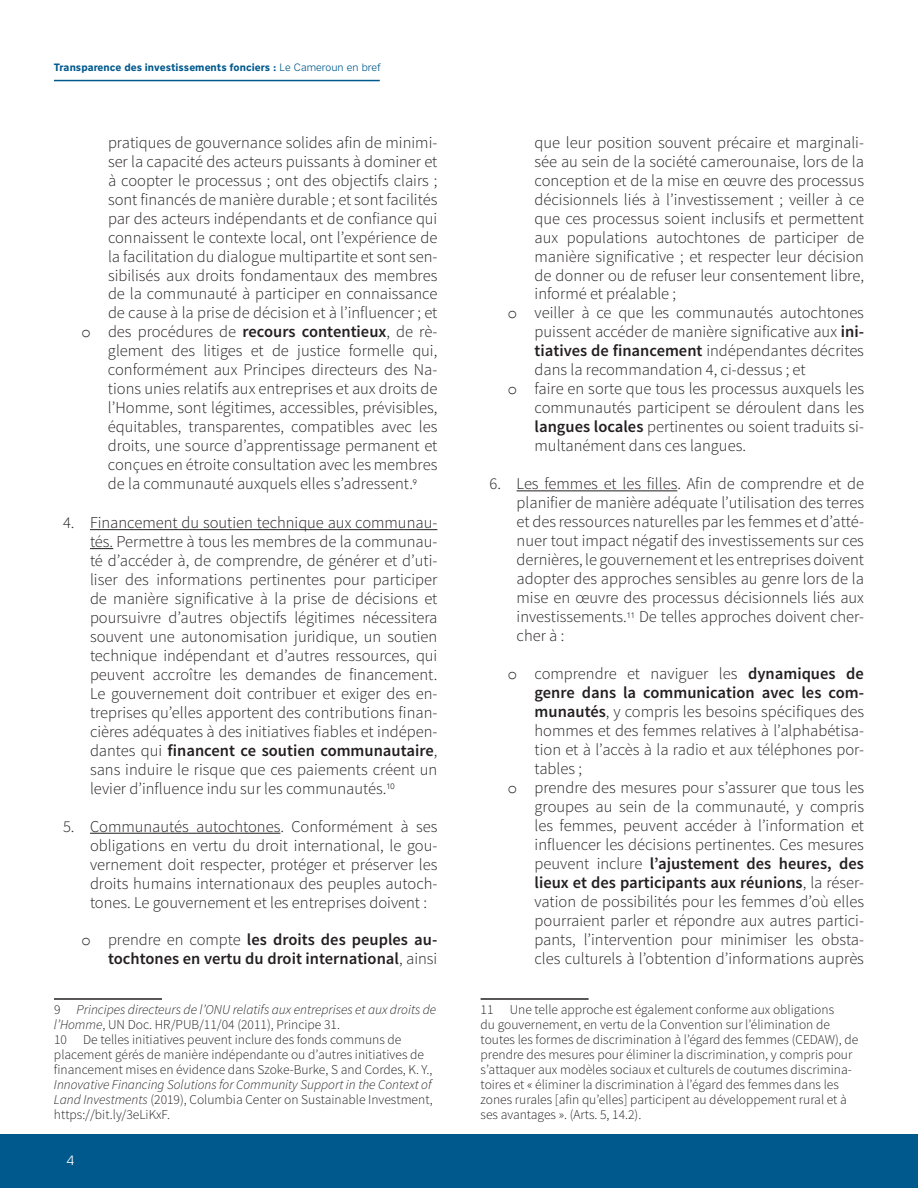
<style>
.page{position:relative;width:918px;height:1188px;background:#fff}
.page>*{position:absolute;margin:0;border:0;box-sizing:border-box;transform-origin:0 0}
.List_Paragraph{font:300 16.5px/18.9px "Source Sans Pro";color:#231f20;text-align:justify}
.t1{font:600 16.5px/18.9px "Source Sans Pro";color:#231f20}
.t2{font:16.5px "Courier New";color:#231f20}
.Paragraph_Style_2{font:300 13.5px/15px "Source Sans Pro";color:#231f20}
.Paragraph_Style_2-2{font:italic 300 13.5px "Source Sans Pro";color:#231f20}
.t3{font:300 13.5px "Nort";color:#fff}
.t4{font:700 10.5px "Nort";color:#00598c}
.s1{font-weight:300}
.s2{font-family:"Courier New";font-weight:400}
.s3{font-weight:600}
.s4{font-style:normal}
.s5{font-style:italic}
</style>
<div class="page">
<div style="left:0;top:1134px;width:918px;height:54px;background:#00598c"></div>
<hr style="left:54px;top:80px;width:326px;height:1px;background:#00598c">
<hr style="left:517px;top:490px;width:160px;height:1px;background:#231f20">
<hr style="left:481px;top:998px;width:108px;height:2px;background:#231f20">
<hr style="left:90px;top:529px;width:347px;height:1px;background:#231f20">
<svg style="left:90px;top:548px;width:23px;height:1px"></svg>
<hr style="left:90px;top:833px;width:190px;height:1px;background:#231f20">
<hr style="left:54px;top:998px;width:108px;height:2px;background:#231f20">
<p class="t4" style="left:54px;top:61px;width:328px">Transparence des investissements fonciers : <span class="s1">Le Cameroun en bref</span></p>
<p class="List_Paragraph" style="left:108px;top:133px;width:331px">pratiques de gouvernance solides afin de minimi&shy;ser la capacité des acteurs puissants à dominer et à coopter le processus ; ont des objectifs clairs ; sont financés de manière durable ; et sont facilités par des acteurs indépendants et de confiance qui connaissent le contexte local, ont l’expérience de la facilitation du dialogue multipartite et sont sen&shy;sibilisés aux droits fondamentaux des membres de la communauté à participer en connaissance de cause à la prise de décision et à l’influencer ; et</p>
<p class="List_Paragraph" style="left:108px;top:323px;width:331px;text-indent:-27px"><span class="s2">o</span> des procédures de <span class="s3">recours contentieux</span>, de rè&shy;glement des litiges et de justice formelle qui, conformément aux Principes directeurs des Na&shy;tions unies relatifs aux entreprises et aux droits de l’Homme, sont légitimes, accessibles, prévisibles, équitables, transparentes, compatibles avec les droits, une source d’apprentissage permanent et conçues en étroite consultation avec les membres de la communauté auxquels elles s’adressent.<sup>9</sup></p>
<p class="List_Paragraph" style="left:90px;top:513px;width:349px;text-indent:-27px">4. Financement du soutien technique aux communau&shy;tés. Permettre à tous les membres de la communau&shy;té d’accéder à, de comprendre, de générer et d’uti&shy;liser des informations pertinentes pour participer de manière significative à la prise de décisions et poursuivre d’autres objectifs légitimes nécessitera souvent une autonomisation juridique, un soutien technique indépendant et d’autres ressources, qui peuvent accroître les demandes de financement.<br>Le gouvernement doit contribuer et exiger des en&shy;treprises qu’elles apportent des contributions finan&shy;cières adéquates à des initiatives fiables et indépen&shy;dantes qui <span class="s3">financent ce soutien communautaire</span>, sans induire le risque que ces paiements créent un levier d’influence indu sur les communautés.<sup>10</sup></p>
<p class="List_Paragraph" style="left:90px;top:817px;width:349px;text-indent:-27px">5. Communautés autochtones. Conformément à ses obligations en vertu du droit international, le gou&shy;vernement doit respecter, protéger et préserver les droits humains internationaux des peuples autoch&shy;tones. Le gouvernement et les entreprises doivent :</p>
<p class="t2" style="left:81px;top:930px;width:11px">o</p>
<p class="t1" style="left:108px;top:931px;width:331px"><span class="s1">prendre en compte</span> les droits des peuples au&shy;tochtones en vertu du droit international<span class="s1">, ainsi</span></p>
<p class="Paragraph_Style_2-2" style="left:54px;top:1001px;width:384px"><span class="s4">9</span> Principes directeurs de l’ONU relatifs aux entreprises et aux droits de</p>
<p class="Paragraph_Style_2" style="left:54px;top:1017px;width:287px"><span class="s5">l’Homme</span>, UN Doc. HR/PUB/11/04 (2011), Principe 31.</p>
<p class="Paragraph_Style_2" style="left:54px;top:1032px;width:380px">10 De telles initiatives peuvent inclure des fonds communs de placement gérés de manière indépendante ou d’autres initiatives de financement mises en évidence dans Szoke-Burke, S and Cordes, K. Y., <span class="s5">Innovative Financing Solutions for Community Support in the Context of Land Investments</span> (2019), Columbia Center on Sustainable Investment, https://bit.ly/3eLiKxF.</p>
<p class="t3" style="left:67px;top:1152px;width:10px">4</p>
<p class="t2" style="left:508px;top:303px;width:11px">o</p>
<p class="t2" style="left:508px;top:379px;width:11px">o</p>
<p class="List_Paragraph" style="left:535px;top:133px;width:331px">que leur position souvent précaire et marginali&shy;sée au sein de la société camerounaise, lors de la conception et de la mise en œuvre des processus décisionnels liés à l’investissement ; veiller à ce que ces processus soient inclusifs et permettent aux populations autochtones de participer de manière significative ; et respecter leur décision de donner ou de refuser leur consentement libre, informé et préalable ;</p>
<p class="List_Paragraph" style="left:535px;top:304px;width:331px">veiller à ce que les communautés autochtones puissent accéder de manière significative aux <span class="s3">ini&shy;tiatives de financement</span> indépendantes décrites dans la recommandation 4, ci-dessus ; et</p>
<p class="List_Paragraph" style="left:535px;top:379px;width:331px">faire en sorte que tous les processus auxquels les communautés participent se déroulent dans les</p>
<p class="List_Paragraph" style="left:535px;top:417px;width:331px"><span class="s3">langues locales</span> pertinentes ou soient traduits si&shy;multanément dans ces langues.</p>
<p class="List_Paragraph" style="left:517px;top:474px;width:349px;text-indent:-27px">6. Les femmes et les filles. Afin de comprendre et de planifier de manière adéquate l’utilisation des terres et des ressources naturelles par les femmes et d’atté&shy;nuer tout impact négatif des investissements sur ces dernières, le gouvernement et les entreprises doivent adopter des approches sensibles au genre lors de la mise en œuvre des processus décisionnels liés aux investissements.<sup>11</sup> De telles approches doivent cher&shy;cher à :</p>
<p class="List_Paragraph" style="left:535px;top:664px;width:331px;text-indent:-27px"><span class="s2">o</span> comprendre et naviguer les <span class="s3">dynamiques de genre dans la communication avec les com&shy;munautés</span>, y compris les besoins spécifiques des hommes et des femmes relatives à l’alphabétisa&shy;tion et à l’accès à la radio et aux téléphones por&shy;tables ;</p>
<p class="t2" style="left:508px;top:777px;width:11px">o</p>
<p class="List_Paragraph" style="left:535px;top:778px;width:331px">prendre des mesures pour s’assurer que tous les groupes au sein de la communauté, y compris les femmes, peuvent accéder à l’information et influencer les décisions pertinentes. Ces mesures peuvent inclure <span class="s3">l’ajustement des heures, des lieux et des participants aux réunions</span>, la réser&shy;vation de possibilités pour les femmes d’où elles pourraient parler et répondre aux autres partici-</p>
<p class="List_Paragraph" style="left:535px;top:930px;width:331px">pants, l’intervention pour minimiser les obsta&shy;cles culturels à l’obtention d’informations auprès</p>
<p class="Paragraph_Style_2" style="left:481px;top:1002px;width:379px">11 Une telle approche est également conforme aux obligations<br>du gouvernement, en vertu de la Convention sur l’élimination de toutes les formes de discrimination à l’égard des femmes (CEDAW), de prendre des mesures pour éliminer la discrimination, y compris pour s’attaquer aux modèles sociaux et culturels de coutumes discrimina&shy;toires et « éliminer la discrimination à l’égard des femmes dans les zones rurales [afin qu’elles] participent au développement rural et à ses avantages ». (Arts. 5, 14.2).</p>
</div>
